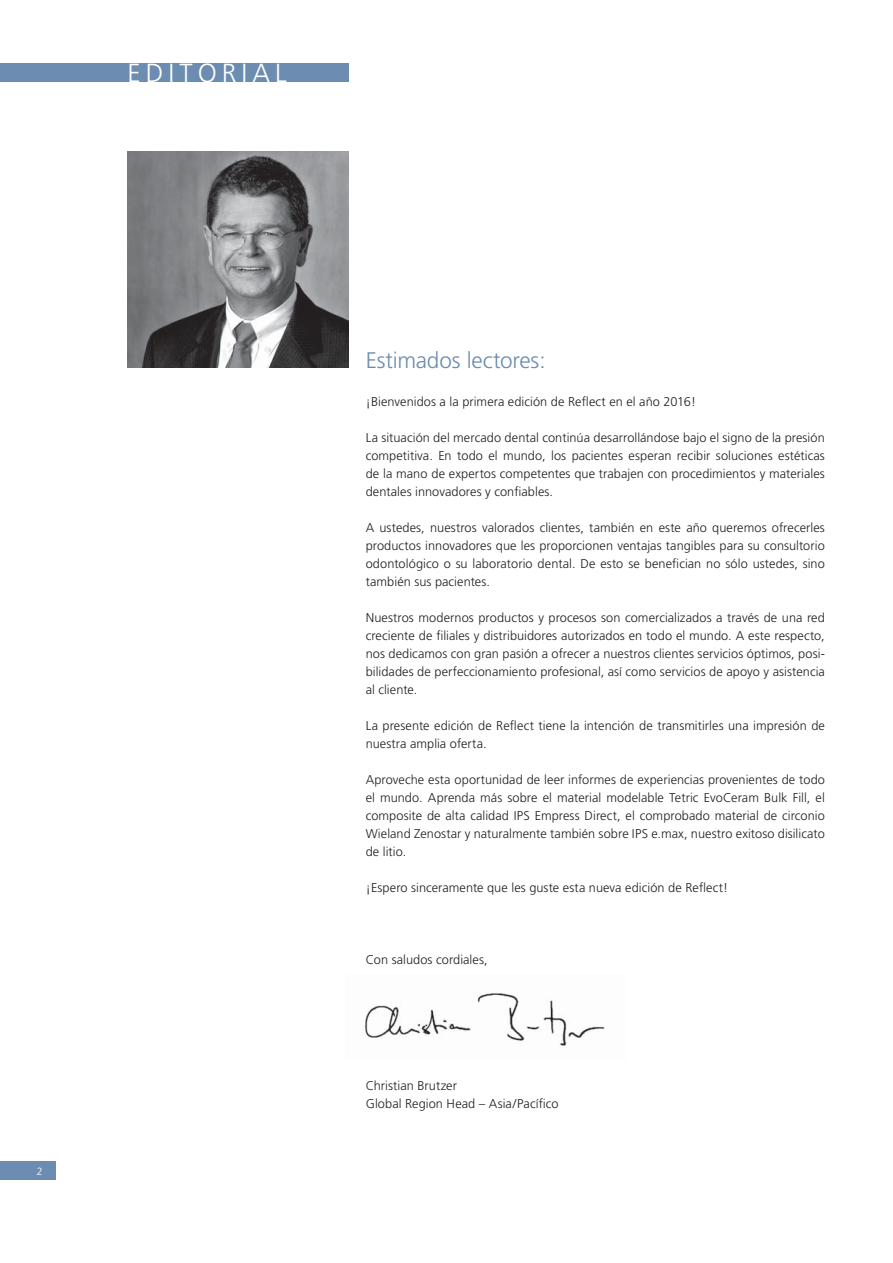
<style>
.page{position:relative;width:893px;height:1263px;background:#fff}
.page>*{position:absolute;margin:0;border:0;box-sizing:border-box;transform-origin:0 0}
.t1{font:300 26.25px "Frutiger";letter-spacing:.19em;color:#fff}
.t2{font:300 22.5px "Frutiger";letter-spacing:-.005em;color:#6c8cb1}
.t3{font:300 12.75px/18px "Frutiger";letter-spacing:.005em;color:#231f20;text-align:justify}
.t4{font:300 10.5px "Frutiger";color:#fff}
</style>
<div class="page">
<div style="left:0;top:64px;width:349px;height:18px;background:#6c8cb1"></div>
<img style="left:128px;top:152px;width:221px;height:216px">
<img style="left:365px;top:993px;width:240px;height:53px">
<div style="left:0;top:1162px;width:55px;height:18px;background:#6c8cb1"></div>
<h1 class="t1" style="left:128px;top:62px;width:161px">EDITORIAL</h1>
<p class="t4" style="left:37px;top:1167px;width:7px">2</p>
<h2 class="t2" style="left:366px;top:351px;width:182px">Estimados lectores:</h2>
<p class="t3" style="left:366px;top:393px;width:332px">¡Bienvenidos a la primera edición de Reflect en el año 2016!</p>
<p class="t3" style="left:366px;top:429px;width:461px">La situación del mercado dental continúa desarrollándose bajo el signo de la presión competitiva. En todo el mundo, los pacientes esperan recibir soluciones estéticas de la mano de expertos competentes que trabajen con procedimientos y materiales dentales innovadores y confiables.</p>
<p class="t3" style="left:366px;top:519px;width:461px">A ustedes, nuestros valorados clientes, también en este año queremos ofrecerles productos innovadores que les proporcionen ventajas tangibles para su consultorio odontológico o su laboratorio dental. De esto se benefician no sólo ustedes, sino también sus pacientes.</p>
<p class="t3" style="left:366px;top:609px;width:461px">Nuestros modernos productos y procesos son comercializados a través de una red creciente de filiales y distribuidores autorizados en todo el mundo. A este respecto, nos dedicamos con gran pasión a ofrecer a nuestros clientes servicios óptimos, posi&shy;bilidades de perfeccionamiento profesional, así como servicios de apoyo y asistencia al cliente.</p>
<p class="t3" style="left:366px;top:717px;width:461px">La presente edición de Reflect tiene la intención de transmitirles una impresión de nuestra amplia oferta.</p>
<p class="t3" style="left:366px;top:771px;width:461px">Aproveche esta oportunidad de leer informes de experiencias provenientes de todo el mundo. Aprenda más sobre el material modelable Tetric EvoCeram Bulk Fill, el composite de alta calidad IPS Empress Direct, el comprobado material de circonio Wieland Zenostar y naturalmente también sobre IPS e.max, nuestro exitoso disilicato de litio.</p>
<p class="t3" style="left:366px;top:879px;width:364px">¡Espero sinceramente que les guste esta nueva edición de Reflect!</p>
<p class="t3" style="left:366px;top:951px;width:123px">Con saludos cordiales,</p>
<p class="t3" style="left:366px;top:1077px;width:194px">Christian Brutzer<br>Global Region Head – Asia/Pacífico</p>
</div>
